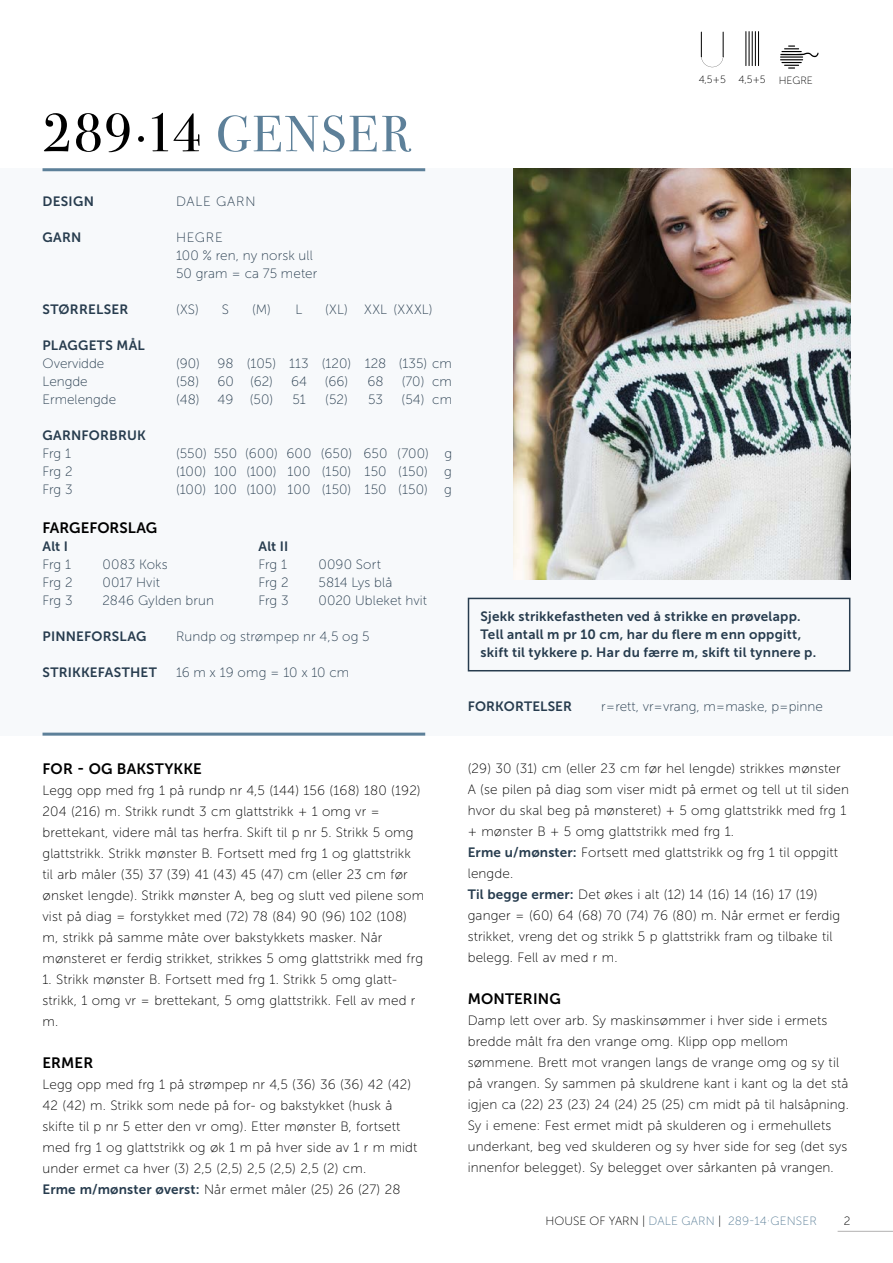
<style>
.page{position:relative;width:893px;height:1263px;background:#fff}
.page>*{position:absolute;margin:0;border:0;box-sizing:border-box;transform-origin:0 0}
.t1{font:54px "Bodoni Svty Two ITCTT";color:#000}
.Innhold_-_Venstresti{font:15px "Museo Sans 700";letter-spacing:.01em;color:#000}
.Innhold_-_Venstresti-2{font:13.5px/21px "Museo Sans 100";letter-spacing:.01em;color:#000}
.t2{font:13.5px "Museo Sans 100";color:#273c4e}
.t3{font:13.5px "Museo Sans 700";letter-spacing:.015em;color:#273c4e}
.t4{font:13.5px "Museo Sans 100";letter-spacing:.02em;color:#273c4e}
.t5{font:13.5px "Museo Sans 100";letter-spacing:.06em;color:#273c4e}
.t6{font:12px "Museo Sans 100";letter-spacing:.01em;color:#5d8099}
.t7{font:12px "Museo Sans 100";color:#000}
.t8{font:10.5px "Museo Sans 100";color:#000}
.s1{font-size:51px;color:#5d8099}
.s2{font-family:"Museo Sans 700";color:#273c4e}
.s3{color:#000}
</style>
<div class="page">
<hr style="left:838px;top:1231px;width:55px;height:1px;background:#b3b2b2">
<div style="left:0;top:168px;width:893px;height:568px;background:#f7f9fb"></div>
<hr style="left:43px;top:168px;width:382px;height:3px;background:#5d8099">
<img style="left:513px;top:168px;width:337px;height:411px">
<hr style="left:43px;top:733px;width:382px;height:3px;background:#5d8099">
<div style="left:468px;top:598px;width:382px;height:73px;border:2px solid #273c4e"></div>
<hr style="left:745px;top:31px;width:1px;height:35px;background:#000">
<hr style="left:749px;top:31px;width:1px;height:35px;background:#000">
<hr style="left:752px;top:31px;width:1px;height:35px;background:#000">
<hr style="left:755px;top:31px;width:1px;height:35px;background:#000">
<hr style="left:758px;top:31px;width:1px;height:35px;background:#000">
<svg style="left:780px;top:45px;width:39px;height:24px"></svg>
<svg style="left:701px;top:32px;width:23px;height:35px"></svg>
<p class="t1" style="left:43px;top:89px;width:370px">289·14 <span class="s1">GENSER</span></p>
<p class="t3" style="left:43px;top:194px;width:53px">DESIGN</p>
<p class="t5" style="left:176px;top:194px;width:81px">DALE GARN</p>
<p class="t3" style="left:43px;top:230px;width:40px">GARN</p>
<p class="t2" style="left:176px;top:230px;width:48px">HEGRE</p>
<p class="t2" style="left:176px;top:248px;width:138px">100 % ren, ny norsk ull</p>
<p class="t2" style="left:176px;top:266px;width:143px">50 gram = ca 75 meter</p>
<p class="t3" style="left:43px;top:302px;width:87px">STØRRELSER</p>
<p class="t2" style="left:176px;top:302px;width:55px">(XS) S</p>
<p class="t2" style="left:252px;top:302px;width:52px">(M) L</p>
<p class="t4" style="left:325px;top:302px;width:109px">(XL) XXL (XXXL)</p>
<p class="t3" style="left:43px;top:338px;width:104px">PLAGGETS MÅL</p>
<p class="t2" style="left:43px;top:356px;width:63px">Overvidde</p>
<p class="t2" style="left:176px;top:356px;width:277px">(90) 98 (105) 113 (120) 128 (135) cm</p>
<p class="t2" style="left:43px;top:374px;width:47px">Lengde</p>
<p class="t2" style="left:176px;top:374px;width:98px">(58) 60 (62)</p>
<p class="t2" style="left:291px;top:374px;width:17px">64</p>
<p class="t2" style="left:325px;top:374px;width:60px">(66) 68</p>
<p class="t2" style="left:402px;top:374px;width:52px">(70) cm</p>
<p class="t2" style="left:43px;top:392px;width:75px">Ermelengde</p>
<p class="t2" style="left:176px;top:392px;width:99px">(48) 49 (50)</p>
<p class="t2" style="left:292px;top:392px;width:15px">51</p>
<p class="t2" style="left:325px;top:392px;width:59px">(52) 53</p>
<p class="t2" style="left:402px;top:392px;width:52px">(54) cm</p>
<p class="t3" style="left:43px;top:428px;width:105px">GARNFORBRUK</p>
<p class="t2" style="left:43px;top:446px;width:30px">Frg 1</p>
<p class="t2" style="left:176px;top:446px;width:278px">(550) 550 (600) 600 (650) 650 (700) g</p>
<p class="t2" style="left:43px;top:464px;width:32px">Frg 2</p>
<p class="t2" style="left:176px;top:464px;width:277px">(100) 100 (100) 100 (150) 150 (150) g</p>
<p class="t2" style="left:43px;top:482px;width:32px">Frg 3</p>
<p class="t2" style="left:176px;top:482px;width:277px">(100) 100 (100) 100 (150) 150 (150) g</p>
<p class="Innhold_-_Venstresti" style="left:43px;top:519px;width:116px">FARGEFORSLAG</p>
<p class="t3" style="left:43px;top:539px;width:27px">Alt I</p>
<p class="t3" style="left:259px;top:539px;width:31px">Alt II</p>
<p class="t2" style="left:43px;top:557px;width:30px">Frg 1</p>
<p class="t2" style="left:103px;top:557px;width:67px">0083 Koks</p>
<p class="t2" style="left:259px;top:557px;width:30px">Frg 1</p>
<p class="t2" style="left:319px;top:557px;width:64px">0090 Sort</p>
<p class="t2" style="left:43px;top:575px;width:32px">Frg 2</p>
<p class="t2" style="left:103px;top:575px;width:59px">0017 Hvit</p>
<p class="t2" style="left:259px;top:575px;width:32px">Frg 2</p>
<p class="t2" style="left:319px;top:575px;width:75px">5814 Lys blå</p>
<p class="t2" style="left:43px;top:593px;width:32px">Frg 3</p>
<p class="t2" style="left:103px;top:593px;width:113px">2846 Gylden brun</p>
<p class="t2" style="left:259px;top:593px;width:32px">Frg 3</p>
<p class="t2" style="left:319px;top:593px;width:110px">0020 Ubleket hvit</p>
<p class="t3" style="left:43px;top:629px;width:105px">PINNEFORSLAG</p>
<p class="t2" style="left:176px;top:629px;width:195px">Rundp og strømpep nr 4,5 og 5</p>
<p class="t3" style="left:43px;top:665px;width:116px">STRIKKEFASTHET</p>
<p class="t2" style="left:176px;top:665px;width:175px">16 m x 19 omg = 10 x 10 cm</p>
<p class="t8" style="left:699px;top:74px;width:29px">4,5+5</p>
<p class="t8" style="left:739px;top:74px;width:29px">4,5+5</p>
<p class="t8" style="left:779px;top:74px;width:36px">HEGRE</p>
<p class="t3" style="left:480px;top:609px;width:322px">Sjekk strikkefastheten ved å strikke en prøvelapp.</p>
<p class="t3" style="left:480px;top:627px;width:322px">Tell antall m pr 10 cm, har du flere m enn oppgitt,</p>
<p class="t3" style="left:480px;top:645px;width:337px">skift til tykkere p. Har du færre m, skift til tynnere p.</p>
<p class="t3" style="left:468px;top:699px;width:106px">FORKORTELSER</p>
<p class="t2" style="left:601px;top:699px;width:223px">r=rett, vr=vrang, m=maske, p=pinne</p>
<p class="Innhold_-_Venstresti" style="left:43px;top:760px;width:161px">FOR - OG BAKSTYKKE</p>
<p class="Innhold_-_Venstresti-2" style="left:43px;top:780px;width:383px">Legg opp med frg 1 på rundp nr 4,5 (144) 156 (168) 180 (192)<br>204 (216) m. Strikk rundt 3 cm glattstrikk + 1 omg vr = brettekant, videre mål tas herfra. Skift til p nr 5. Strikk 5 omg glattstrikk. Strikk mønster B. Fortsett med frg 1 og glattstrikk til arb måler (35) 37 (39) 41 (43) 45 (47) cm (eller 23 cm før ønsket lengde). Strikk mønster A, beg og slutt ved pilene som vist på diag = forstykket med (72) 78 (84) 90 (96) 102 (108) m, strikk på samme måte over bakstykkets masker. Når mønsteret er ferdig strikket, strikkes 5 omg glattstrikk med frg</p>
<p class="Innhold_-_Venstresti-2" style="left:43px;top:969px;width:374px">1. Strikk mønster B. Fortsett med frg 1. Strikk 5 omg glatt&shy;strikk, 1 omg vr = brettekant, 5 omg glattstrikk. Fell av med r m.</p>
<p class="Innhold_-_Venstresti" style="left:43px;top:1054px;width:52px">ERMER</p>
<p class="Innhold_-_Venstresti-2" style="left:43px;top:1074px;width:376px">Legg opp med frg 1 på strømpep nr 4,5 (36) 36 (36) 42 (42)<br>42 (42) m. Strikk som nede på for- og bakstykket (husk å skifte til p nr 5 etter den vr omg). Etter mønster B, fortsett med frg 1 og glattstrikk og øk 1 m på hver side av 1 r m midt under ermet ca hver (3) 2,5 (2,5) 2,5 (2,5) 2,5 (2) cm.</p>
<p class="Innhold_-_Venstresti-2" style="left:43px;top:1179px;width:359px"><span class="s2">Erme m/mønster øverst:</span> Når ermet måler (25) 26 (27) 28</p>
<p class="Innhold_-_Venstresti-2" style="left:468px;top:758px;width:383px">(29) 30 (31) cm (eller 23 cm før hel lengde) strikkes mønster A (se pilen på diag som viser midt på ermet og tell ut til siden hvor du skal beg på mønsteret) + 5 omg glattstrikk med frg 1 + mønster B + 5 omg glattstrikk med frg 1.</p>
<p class="Innhold_-_Venstresti-2" style="left:468px;top:842px;width:372px"><span class="s2">Erme u/mønster:</span> Fortsett med glattstrikk og frg 1 til oppgitt lengde.</p>
<p class="Innhold_-_Venstresti-2" style="left:468px;top:884px;width:374px"><span class="s2">Til begge ermer:</span> Det økes i alt (12) 14 (16) 14 (16) 17 (19) ganger = (60) 64 (68) 70 (74) 76 (80) m. Når ermet er ferdig strikket, vreng det og strikk 5 p glattstrikk fram og tilbake til belegg. Fell av med r m.</p>
<p class="Innhold_-_Venstresti" style="left:468px;top:990px;width:94px">MONTERING</p>
<p class="Innhold_-_Venstresti-2" style="left:468px;top:1010px;width:383px">Damp lett over arb. Sy maskinsømmer i hver side i ermets bredde målt fra den vrange omg. Klipp opp mellom sømmene. Brett mot vrangen langs de vrange omg og sy til på vrangen. Sy sammen på skuldrene kant i kant og la det stå igjen ca (22) 23 (23) 24 (24) 25 (25) cm midt på til halsåpning.<br>Sy i emene: Fest ermet midt på skulderen og i ermehullets underkant, beg ved skulderen og sy hver side for seg (det sys innenfor belegget). Sy belegget over sårkanten på vrangen.</p>
<p class="t6" style="left:545px;top:1215px;width:273px"><span class="s3">HOUSE OF YARN |</span> DALE GARN <span class="s3">|</span> 289-14∙GENSER</p>
<p class="t7" style="left:844px;top:1215px;width:8px">2</p>
</div>
